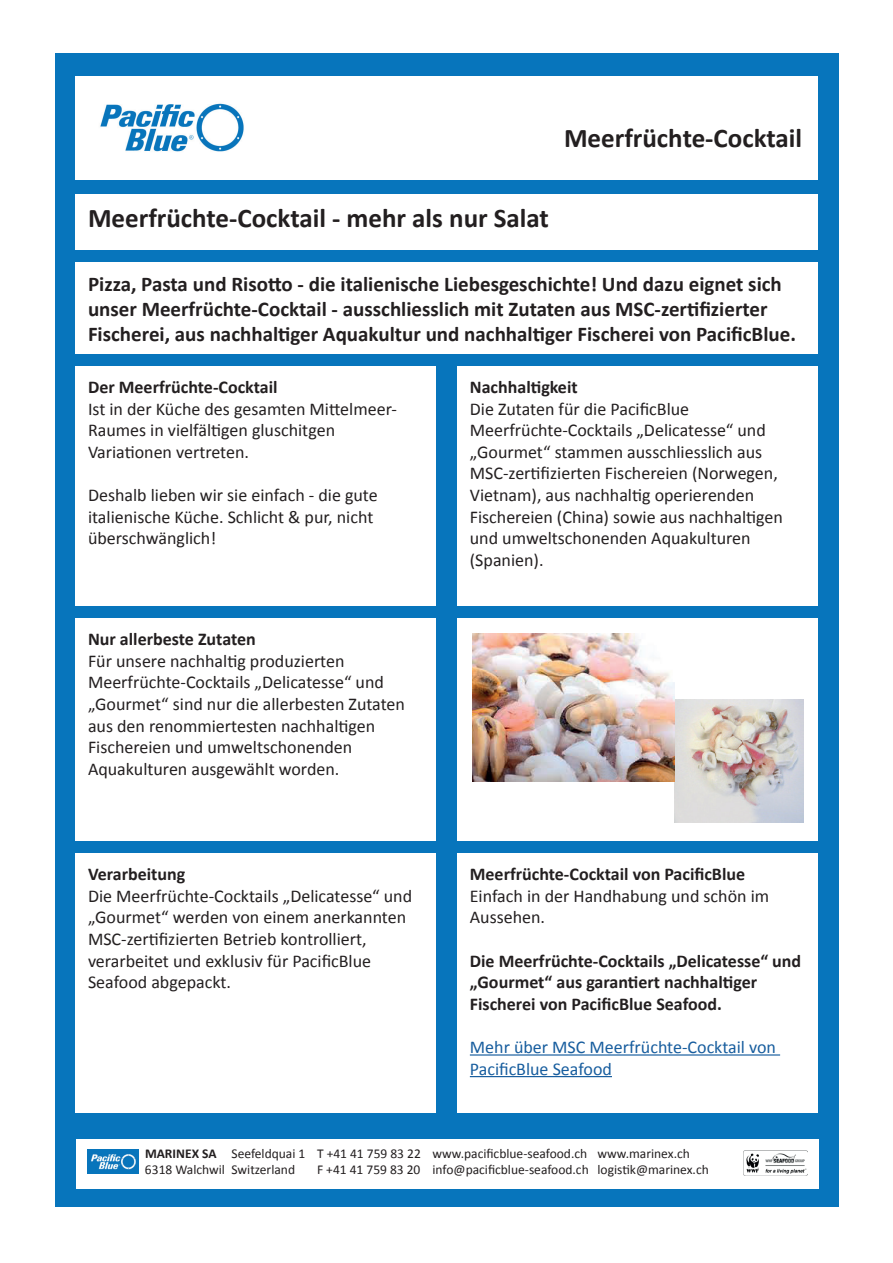
<style>
.page{position:relative;width:893px;height:1263px;background:#fff}
.page>*{position:absolute;margin:0;border:0;box-sizing:border-box;transform-origin:0 0}
.t1{font:700 27px "Calibri";color:#231f20}
.t2{font:700 21px/25.2px "Calibri";color:#231f20}
.t3{font:18px/21.6px "Calibri";color:#231f20}
.t4{font:700 18px/21.6px "Calibri";color:#231f20}
.t5{font:18px/21.6px "Calibri";color:#175d9e}
.t6{font:13.5px/16.2px "Calibri";color:#231f20}
.s1{font-weight:700}
</style>
<div class="page">
<div style="left:56px;top:53px;width:783px;height:1154px;background:#0775bc"></div>
<div style="left:457px;top:367px;width:361px;height:239px;background:#fff"></div>
<div style="left:75px;top:367px;width:361px;height:239px;background:#fff"></div>
<div style="left:75px;top:262px;width:743px;height:92px;background:#fff"></div>
<div style="left:75px;top:194px;width:743px;height:55px;background:#fff"></div>
<div style="left:457px;top:854px;width:361px;height:259px;background:#fff"></div>
<hr style="left:470px;top:1054px;width:310px;height:1px;background:#175d9e">
<hr style="left:470px;top:1076px;width:142px;height:1px;background:#175d9e">
<div style="left:75px;top:854px;width:361px;height:259px;background:#fff"></div>
<div style="left:75px;top:76px;width:743px;height:103px;background:#fff"></div>
<img style="left:100px;top:103px;width:144px;height:49px">
<div style="left:76px;top:1139px;width:742px;height:49px;background:#fff"></div>
<img style="left:743px;top:1150px;width:64px;height:26px">
<img style="left:88px;top:1149px;width:51px;height:24px">
<div style="left:75px;top:619px;width:361px;height:222px;background:#fff"></div>
<div style="left:457px;top:619px;width:361px;height:222px;background:#fff"></div>
<img style="left:674px;top:699px;width:130px;height:124px">
<img style="left:472px;top:634px;width:202px;height:147px">
<h1 class="t1" style="left:564px;top:121px;width:240px">Meerfrüchte-Cocktail</h1>
<h1 class="t1" style="left:88px;top:201px;width:462px">Meerfrüchte-Cocktail - mehr als nur Salat</h1>
<p class="t2" style="left:88px;top:271px;width:709px">Pizza, Pasta und Risotto - die italienische Liebesgeschichte! Und dazu eignet sich unser Meerfrüchte-Cocktail - ausschliesslich mit Zutaten aus MSC-zertifizierter<br>Fischerei, aus nachhaltiger Aquakultur und nachhaltiger Fischerei von PacificBlue.</p>
<p class="t4" style="left:88px;top:376px;width:191px">Der Meerfrüchte-Cocktail</p>
<p class="t3" style="left:88px;top:398px;width:310px">Ist in der Küche des gesamten Mittelmeer-<br>Raumes in vielfältigen gluschitgen<br>Variationen vertreten.</p>
<p class="t3" style="left:88px;top:484px;width:291px">Deshalb lieben wir sie einfach - die gute italienische Küche. Schlicht &amp; pur, nicht überschwänglich!</p>
<p class="t4" style="left:88px;top:628px;width:169px">Nur allerbeste Zutaten</p>
<p class="t3" style="left:88px;top:650px;width:318px">Für unsere nachhaltig produzierten Meerfrüchte-Cocktails „Delicatesse“ und „Gourmet“ sind nur die allerbesten Zutaten aus den renommiertesten nachhaltigen Fischereien und umweltschonenden Aquakulturen ausgewählt worden.</p>
<p class="t4" style="left:88px;top:863px;width:99px">Verarbeitung</p>
<p class="t3" style="left:88px;top:885px;width:326px">Die Meerfrüchte-Cocktails „Delicatesse“ und „Gourmet“ werden von einem anerkannten MSC-zertifizierten Betrieb kontrolliert, verarbeitet und exklusiv für PacificBlue Seafood abgepackt.</p>
<p class="t4" style="left:470px;top:376px;width:109px">Nachhaltigkeit</p>
<p class="t3" style="left:470px;top:398px;width:315px">Die Zutaten für die PacificBlue Meerfrüchte-Cocktails „Delicatesse“ und „Gourmet“ stammen ausschliesslich aus MSC-zertifizierten Fischereien (Norwegen, Vietnam), aus nachhaltig operierenden Fischereien (China) sowie aus nachhaltigen und umweltschonenden Aquakulturen (Spanien).</p>
<p class="t4" style="left:470px;top:863px;width:277px">Meerfrüchte-Cocktail von PacificBlue</p>
<p class="t3" style="left:470px;top:885px;width:301px">Einfach in der Handhabung und schön im<br>Aussehen.</p>
<p class="t4" style="left:470px;top:950px;width:333px">Die Meerfrüchte-Cocktails „Delicatesse“ und „Gourmet“ aus garantiert nachhaltiger<br>Fischerei von PacificBlue Seafood.</p>
<p class="t5" style="left:470px;top:1036px;width:308px">Mehr über MSC Meerfrüchte-Cocktail von<br>PacificBlue Seafood</p>
<p class="t6" style="left:145px;top:1145px;width:546px"><span class="s1">MARINEX SA</span> Seefeldquai 1 T +41 41 759 83 22 www.pacificblue-seafood.ch www.marinex.ch<br>6318 Walchwil Switzerland</p>
<p class="t6" style="left:317px;top:1161px;width:393px">F +41 41 759 83 20 info@pacificblue-seafood.ch logistik@marinex.ch</p>
</div>
